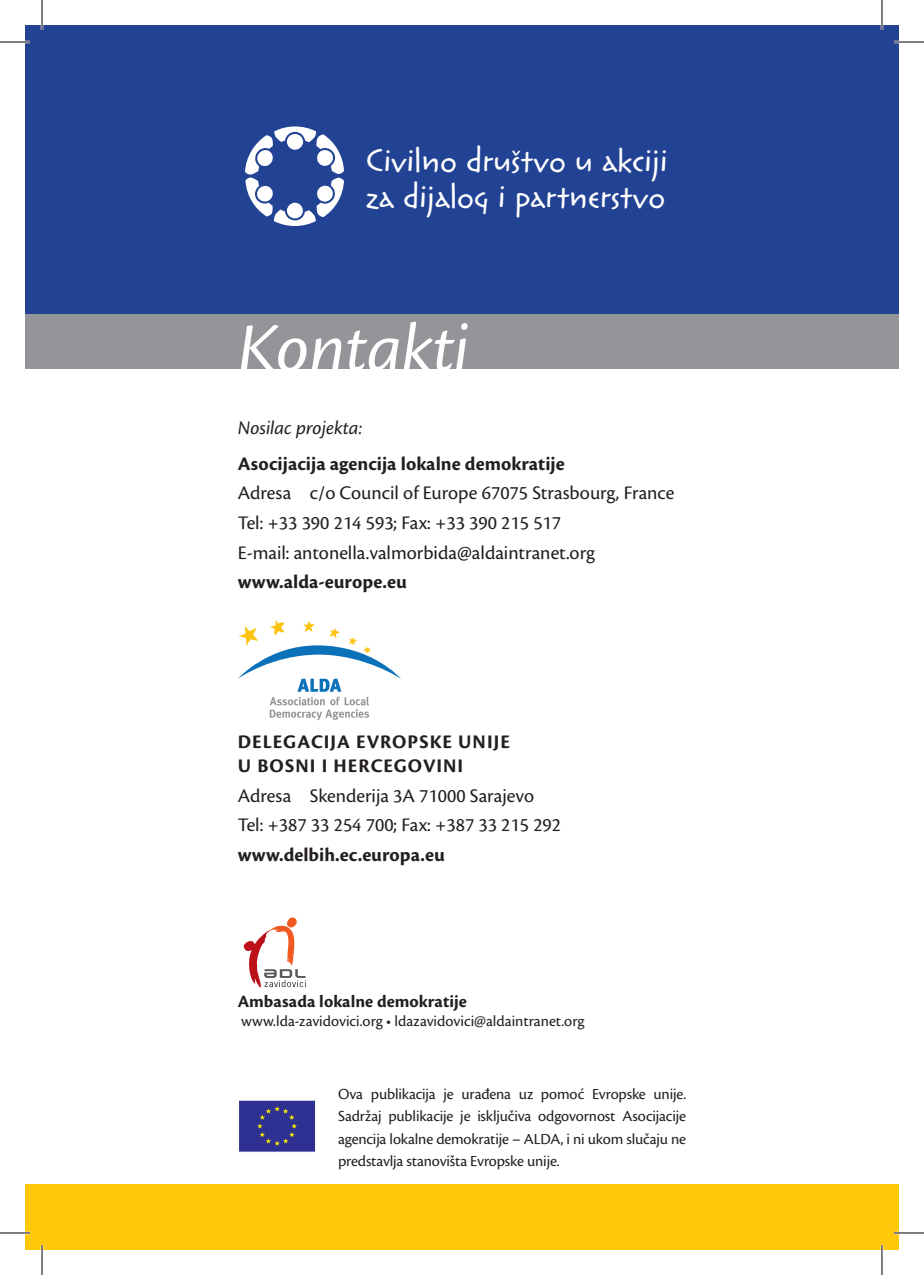
<style>
.page{position:relative;width:924px;height:1275px;background:#fff}
.page>*{position:absolute;margin:0;border:0;box-sizing:border-box;transform-origin:0 0}
.t1{font:italic 72px "Cronos Pro";letter-spacing:-.005em;color:#fff}
.t2{font:40px/36px "Reliq Std Active";color:#fff}
.t3{font:20px/29.6px "Cronos Pro";color:#231f20}
.t4{font:700 20px/24px "Cronos Pro";letter-spacing:.045em;color:#231f20}
.t5{font:italic 20px "Cronos Pro";letter-spacing:-.005em;color:#231f20}
.t6{font:700 18px "Cronos Pro";color:#231f20}
.t7{font:16px/22.4px "Cronos Pro";letter-spacing:-.005em;color:#231f20;text-align:justify}
</style>
<div class="page">
<div style="left:25px;top:25px;width:873px;height:289px;background:#224294"></div>
<div style="left:25px;top:314px;width:873px;height:55px;background:#939598"></div>
<div style="left:238px;top:1099px;width:78px;height:53px;background:#2e3092;border:1px solid #fff"></div>
<svg style="left:257px;top:1106px;width:40px;height:39px"></svg>
<svg style="left:238px;top:620px;width:163px;height:100px"></svg>
<svg style="left:245px;top:126px;width:99px;height:100px"></svg>
<div style="left:25px;top:1184px;width:873px;height:66px;background:#fec80b"></div>
<svg style="left:244px;top:917px;width:62px;height:70px"></svg>
<hr style="left:0;top:41px;width:30px;height:2px;background:#fff">
<hr style="left:893px;top:41px;width:30px;height:2px;background:#fff">
<hr style="left:0;top:1231px;width:30px;height:3px;background:#fff">
<hr style="left:893px;top:1231px;width:30px;height:3px;background:#fff">
<hr style="left:41px;top:0;width:2px;height:30px;background:#fff">
<hr style="left:41px;top:1245px;width:2px;height:30px;background:#fff">
<hr style="left:880px;top:0;width:2px;height:30px;background:#fff">
<hr style="left:880px;top:1245px;width:2px;height:30px;background:#fff">
<hr style="left:0;top:42px;width:30px;height:1px;background:#000">
<hr style="left:893px;top:42px;width:30px;height:1px;background:#000">
<hr style="left:0;top:1232px;width:30px;height:1px;background:#000">
<hr style="left:893px;top:1232px;width:30px;height:1px;background:#000">
<hr style="left:42px;top:0;width:1px;height:30px;background:#000">
<hr style="left:42px;top:1245px;width:1px;height:30px;background:#000">
<hr style="left:881px;top:0;width:1px;height:30px;background:#000">
<hr style="left:881px;top:1245px;width:1px;height:30px;background:#000">
<h2 class="t2" style="left:366px;top:143px;width:303px">Civilno društvo u akciji za dijalog i partnerstvo</h2>
<h1 class="t1" style="left:238px;top:307px;width:233px">Kontakti</h1>
<p class="t5" style="left:238px;top:416px;width:126px">Nosilac projekta:</p>
<p class="t4" style="left:238px;top:452px;width:328px">Asocijacija agencija lokalne demokratije</p>
<p class="t3" style="left:238px;top:478px;width:438px">Adresa c/o Council of Europe 67075 Strasbourg, France<br>Tel: +33 390 214 593; Fax: +33 390 215 517<br>E-mail: antonella.valmorbida@aldaintranet.org</p>
<p class="t4" style="left:238px;top:570px;width:170px">www.alda-europe.eu</p>
<p class="t4" style="left:238px;top:730px;width:274px">DELEGACIJA EVROPSKE UNIJE<br>U BOSNI I HERCEGOVINI</p>
<p class="t3" style="left:238px;top:780px;width:324px">Adresa Skenderija 3A 71000 Sarajevo<br>Tel: +387 33 254 700; Fax: +387 33 215 292</p>
<p class="t4" style="left:238px;top:843px;width:208px">www.delbih.ec.europa.eu</p>
<p class="t6" style="left:238px;top:991px;width:230px">Ambasada lokalne demokratije</p>
<p class="t7" style="left:241px;top:1010px;width:344px">www.lda-zavidovici.org • ldazavidovici@aldaintranet.org</p>
<p class="t7" style="left:338px;top:1082px;width:349px">Ova publikacija je urađena uz pomoć Evropske unije.<br>Sadržaj publikacije je isključiva odgovornost Asocijacije agencija lokalne demokratije – ALDA, i ni ukom slučaju ne predstavlja stanovišta Evropske unije.</p>
</div>
